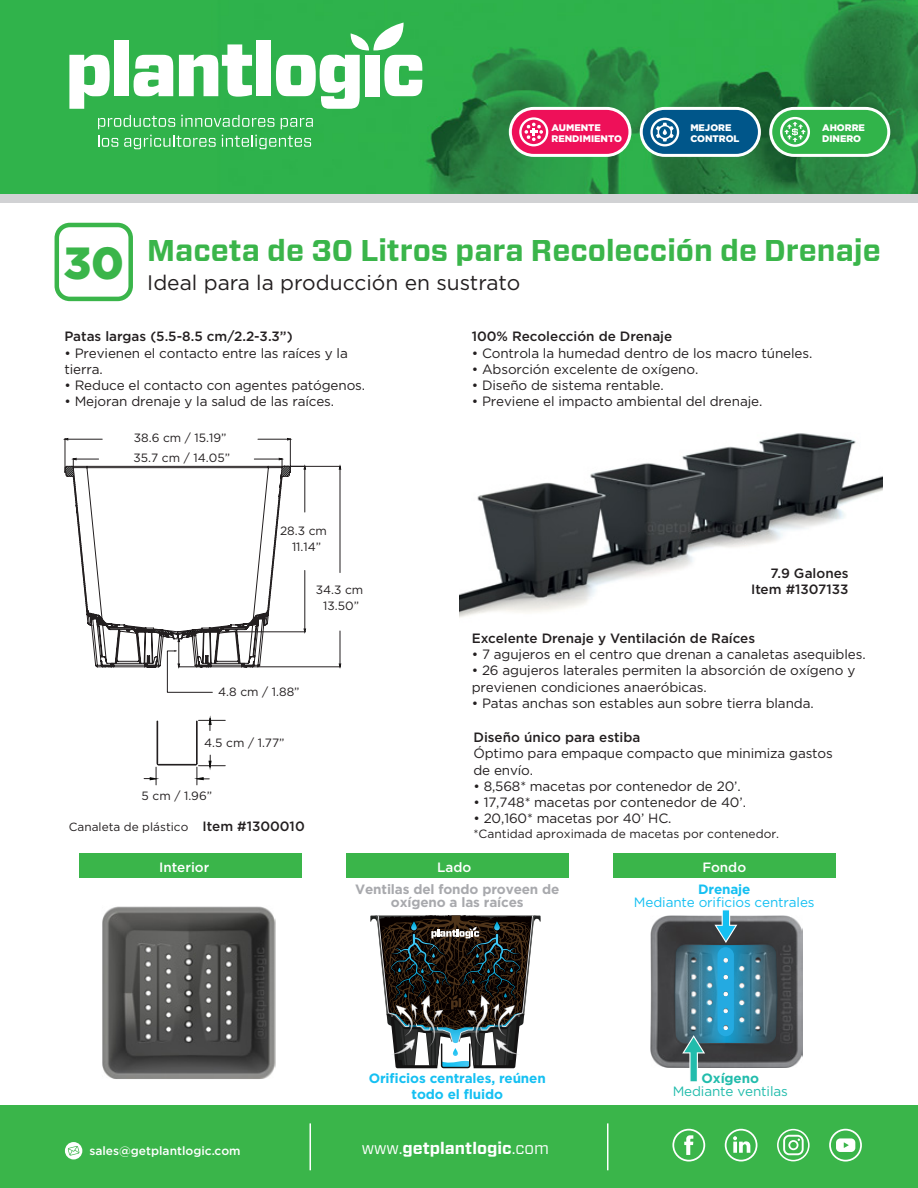
<style>
.page{position:relative;width:918px;height:1188px;background:#fff}
.page>*{position:absolute;margin:0;border:0;box-sizing:border-box;transform-origin:0 0}
.t1{font:700 30px "Vitesse Sans";color:#3ab54a}
.t2{font:21px "Gotham";color:#231f20}
.t3{font:700 16.5px "Vitesse Sans";color:#fff}
.t4{font:13.5px/16.2px "Gotham";letter-spacing:-.01em;color:#231f20}
.t5{font:500 13.5px/16.2px "Gotham";color:#231f20;text-align:right}
.t6{font:700 13.5px/16.2px "Gotham";letter-spacing:-.01em;color:#15c0f2;text-align:center}
.t7{font:700 13.5px/13.5px "Gotham";letter-spacing:-.01em;color:#a8a9ad;text-align:center}
.t8{font:13.5px "Gotham";letter-spacing:-.01em;color:#15c0f2}
.t9{font:500 13.5px "Gotham";color:#fff}
.t10{font:13.5px "Gotham";letter-spacing:-.01em;color:#22bcac}
.t11{font:700 13.5px "Gotham";letter-spacing:-.01em;color:#22bcac}
.t12{font:12px/15.6px "Gotham";color:#231f20;text-align:center}
.t13{font:500 12px "Gotham";color:#fff}
.t14{font:11.85px "Gotham";color:#231f20}
.t15{font:900 9.6px/11.4px "Gotham";color:#fff}
.s1{font-weight:500;font-size:13.5px}
.s2{font-weight:400}
</style>
<div class="page">
<img style="left:651px;top:916px;width:152px;height:151px">
<img style="left:102px;top:906px;width:174px;height:173px">
<div style="left:0;top:1105px;width:918px;height:83px;background:#3ab54a"></div>
<svg style="left:672px;top:1129px;width:33px;height:33px"></svg>
<svg style="left:829px;top:1129px;width:33px;height:33px"></svg>
<svg style="left:777px;top:1129px;width:33px;height:32px"></svg>
<svg style="left:725px;top:1129px;width:32px;height:33px"></svg>
<div style="left:65px;top:1142px;width:17px;height:17px;background:#fff;border-radius:50%"></div>
<svg style="left:68px;top:1146px;width:12px;height:10px"></svg>
<hr style="left:607px;top:1123px;width:1px;height:47px;background:#fff">
<hr style="left:310px;top:1123px;width:1px;height:47px;background:#fff">
<div style="left:55px;top:223px;width:78px;height:78px;border:4px solid #3ab54a;border-radius:13px"></div>
<div style="left:346px;top:854px;width:223px;height:24px;background:#3ab54a"></div>
<div style="left:613px;top:854px;width:223px;height:24px;background:#3ab54a"></div>
<div style="left:79px;top:854px;width:223px;height:24px;background:#3ab54a"></div>
<svg style="left:674px;top:909px;width:104px;height:173px;background:#598291"></svg>
<div style="left:0;top:85px;width:918px;height:118px;background:#d1d2d4"></div>
<img style="left:0;top:0;width:918px;height:193px">
<div style="left:640px;top:107px;width:121px;height:50px;background:#00568a;border:3px solid #fff;border-radius:23px"></div>
<svg style="left:650px;top:118px;width:29px;height:28px"></svg>
<div style="left:509px;top:107px;width:122px;height:50px;background:#ee1059;border:3px solid #fff;border-radius:23px"></div>
<svg style="left:519px;top:117px;width:29px;height:29px"></svg>
<div style="left:769px;top:107px;width:121px;height:50px;background:#31b44a;border:3px solid #fff;border-radius:23px"></div>
<svg style="left:780px;top:117px;width:30px;height:30px"></svg>
<svg style="left:98px;top:115px;width:77px;height:14px"></svg>
<svg style="left:181px;top:115px;width:93px;height:12px"></svg>
<svg style="left:281px;top:118px;width:32px;height:11px"></svg>
<svg style="left:98px;top:135px;width:20px;height:12px"></svg>
<svg style="left:124px;top:135px;width:92px;height:14px"></svg>
<svg style="left:222px;top:135px;width:89px;height:14px"></svg>
<svg style="left:69px;top:55px;width:41px;height:54px"></svg>
<div style="left:114px;top:40px;width:15px;height:56px;background:#fff"></div>
<svg style="left:134px;top:55px;width:39px;height:41px"></svg>
<svg style="left:179px;top:44px;width:73px;height:53px"></svg>
<div style="left:257px;top:40px;width:14px;height:56px;background:#fff"></div>
<svg style="left:276px;top:23px;width:146px;height:86px"></svg>
<svg style="left:370px;top:915px;width:171px;height:154px"></svg>
<svg style="left:65px;top:439px;width:276px;height:254px"></svg>
<hr style="left:258px;top:439px;width:32px;height:1px;background:#231f20">
<hr style="left:305px;top:466px;width:1px;height:46px;background:#231f20">
<hr style="left:340px;top:466px;width:1px;height:107px;background:#231f20">
<img style="left:460px;top:433px;width:422px;height:184px">
<svg style="left:144px;top:718px;width:81px;height:67px"></svg>
<p class="t15" style="left:552px;top:122px;width:72px">AUMENTE<br>RENDIMIENTO</p>
<p class="t15" style="left:690px;top:122px;width:51px">MEJORE<br>CONTROL</p>
<p class="t15" style="left:822px;top:122px;width:44px">AHORRE<br>DINERO</p>
<h1 class="t1" style="left:147px;top:230px;width:735px">Maceta de 30 Litros para Recolección de Drenaje</h1>
<h2 class="t2" style="left:63px;top:269px;width:458px"><sup>30</sup> Ideal para la producción en sustrato</h2>
<p class="t5" style="left:64px;top:328px;width:230px">Patas largas (5.5-8.5 cm/2.2-3.3”)</p>
<p class="t4" style="left:64px;top:344px;width:285px">• Previenen el contacto entre las raíces y la tierra.</p>
<p class="t4" style="left:64px;top:377px;width:302px">• Reduce el contacto con agentes patógenos.</p>
<p class="t4" style="left:64px;top:393px;width:271px">• Mejoran drenaje y la salud de las raíces.</p>
<p class="t12" style="left:134px;top:428px;width:98px;line-height:19.8px;text-align:left">38.6 cm / 15.19”<br>35.7 cm / 14.05”</p>
<p class="t12" style="left:280px;top:523px;width:48px">28.3 cm<br>11.14”</p>
<p class="t12" style="left:316px;top:582px;width:49px">34.3 cm<br>13.50”</p>
<p class="t12" style="left:218px;top:684px;width:83px">4.8 cm / 1.88”</p>
<p class="t12" style="left:204px;top:735px;width:82px">4.5 cm / 1.77”</p>
<p class="t12" style="left:142px;top:788px;width:72px">5 cm / 1.96”</p>
<p class="t14" style="left:69px;top:820px;width:237px">Canaleta de plástico <span class="s1">Item #1300010</span></p>
<p class="t5" style="left:472px;top:328px;width:202px">100% Recolección de Drenaje</p>
<p class="t4" style="left:472px;top:344px;width:342px">• Controla la humedad dentro de los macro túneles.</p>
<p class="t4" style="left:472px;top:361px;width:228px">• Absorción excelente de oxígeno.</p>
<p class="t4" style="left:472px;top:377px;width:194px">• Diseño de sistema rentable.</p>
<p class="t4" style="left:472px;top:393px;width:292px">• Previene el impacto ambiental del drenaje.</p>
<p class="t5" style="left:751px;top:565px;width:99px">7.9 Galones<br>Item #1307133</p>
<p class="t5" style="left:472px;top:630px;width:285px">Excelente Drenaje y Ventilación de Raíces</p>
<p class="t4" style="left:472px;top:646px;width:395px">• 7 agujeros en el centro que drenan a canaletas asequibles.</p>
<p class="t4" style="left:472px;top:662px;width:385px">• 26 agujeros laterales permiten la absorción de oxígeno y previenen condiciones anaeróbicas.</p>
<p class="t4" style="left:472px;top:695px;width:343px">• Patas anchas son estables aun sobre tierra blanda.</p>
<p class="t5" style="left:473px;top:729px;width:168px">Diseño único para estiba</p>
<p class="t4" style="left:473px;top:745px;width:361px">Óptimo para empaque compacto que minimiza gastos de envío.</p>
<p class="t4" style="left:473px;top:778px;width:269px">• 8,568* macetas por contenedor de 20’.</p>
<p class="t4" style="left:473px;top:794px;width:274px">• 17,748* macetas por contenedor de 40’.</p>
<p class="t4" style="left:473px;top:810px;width:200px">• 20,160* macetas por 40’ HC.</p>
<p class="t12" style="left:473px;top:825px;width:307px">*Cantidad aproximada de macetas por contenedor.</p>
<p class="t9" style="left:159px;top:859px;width:52px">Interior</p>
<p class="t9" style="left:437px;top:859px;width:36px">Lado</p>
<p class="t9" style="left:702px;top:859px;width:45px">Fondo</p>
<p class="t7" style="left:355px;top:882px;width:206px">Ventilas del fondo proveen de oxígeno a las raíces</p>
<p class="t6" style="left:369px;top:1070px;width:179px">Orificios centrales, reúnen todo el fluido</p>
<p class="t13" style="left:89px;top:1143px;width:153px">sales@getplantlogic.com</p>
<p class="t3" style="left:362px;top:1137px;width:189px"><span class="s2">www.</span>getplantlogic<span class="s2">.com</span></p>
<p class="t6" style="left:698px;top:881px;width:54px">Drenaje</p>
<p class="t8" style="left:634px;top:894px;width:182px">Mediante orificios centrales</p>
<p class="t11" style="left:702px;top:1069px;width:59px">Oxígeno</p>
<p class="t10" style="left:673px;top:1083px;width:117px">Mediante ventilas</p>
</div>
